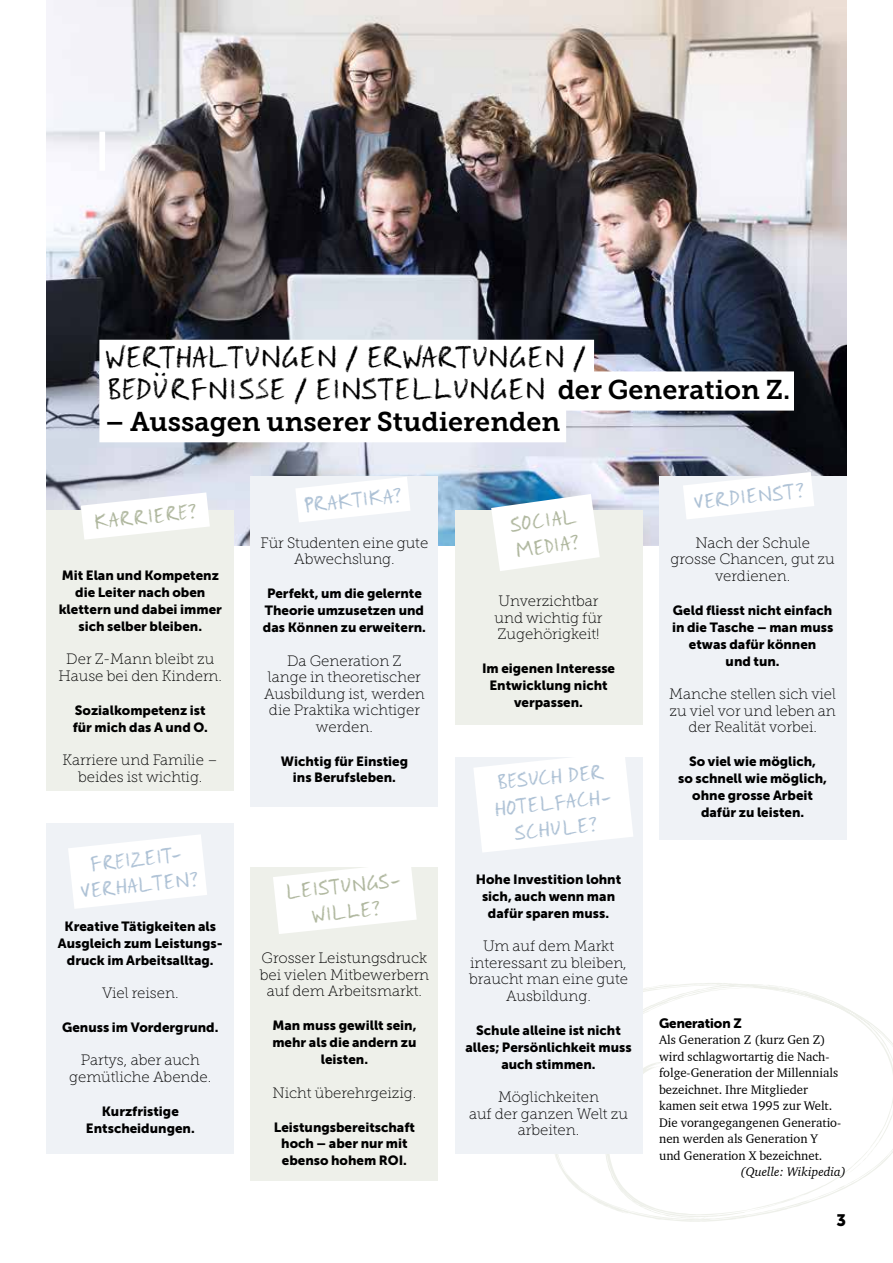
<style>
.page{position:relative;width:893px;height:1263px;background:#fff}
.page>*{position:absolute;margin:0;border:0;box-sizing:border-box;transform-origin:0 0}
.t1{font:28.5px/31.7px "Frank Reaction";color:#000}
.t2{font:27px "Museo Slab 700";color:#000}
.t3{font:19.8px/26px "Frank Reaction";color:#adc1d5;text-align:center}
.t4{font:19.8px/26px "Frank Reaction";color:#afb79e;text-align:center}
.t5{font:16.5px "Museo Sans 900";color:#000}
.t6{font:15px/16.5px "Museo Slab 100";color:#000;text-align:center}
.t7{font:13.5px "Museo Sans Rounded 900";color:#000}
.t8{font:13.35px/17px "Museo Sans 900";color:#000;text-align:center}
.t9{font:12.75px/16.5px "Charter BT";color:#000}
.t10{font:italic 12.75px "Charter BT";color:#000}
.s1{font-family:"Museo Slab 700";font-size:27px}
</style>
<div class="page">
<img style="left:47px;top:0;width:799px;height:545px">
<div style="left:99px;top:340px;width:495px;height:39px;background:#fff"></div>
<div style="left:99px;top:371px;width:695px;height:40px;background:#fff"></div>
<div style="left:99px;top:403px;width:467px;height:39px;background:#fff"></div>
<div style="left:99px;top:132px;width:6px;height:39px;background:#fff"></div>
<svg style="left:534px;top:983px;width:359px;height:239px"></svg>
<div style="left:47px;top:510px;width:187px;height:280px;background:#eef0ea"></div>
<div style="left:251px;top:867px;width:187px;height:313px;background:#eef0ea"></div>
<div style="left:659px;top:477px;width:187px;height:363px;background:#eff2f6"></div>
<div style="left:47px;top:823px;width:187px;height:330px;background:#eff2f6"></div>
<div style="left:455px;top:510px;width:187px;height:214px;background:#eef0ea"></div>
<div style="left:251px;top:477px;width:187px;height:330px;background:#eff2f6"></div>
<div style="left:455px;top:757px;width:187px;height:396px;background:#eff2f6"></div>
<svg style="left:81px;top:492px;width:129px;height:48px"></svg>
<svg style="left:273px;top:867px;width:144px;height:67px"></svg>
<svg style="left:474px;top:757px;width:159px;height:95px"></svg>
<svg style="left:683px;top:472px;width:131px;height:47px"></svg>
<svg style="left:491px;top:494px;width:109px;height:77px"></svg>
<svg style="left:296px;top:477px;width:114px;height:45px"></svg>
<svg style="left:68px;top:835px;width:139px;height:74px"></svg>
<h1 class="t1" style="left:105px;top:341px;width:687px">WERTHALTUNGEN / ERWARTUNGEN /<br>BEDÜRFNISSE / EINSTELLUNGEN <span class="s1">der Generation Z.</span></h1>
<h2 class="t2" style="left:105px;top:406px;width:457px">– Aussagen unserer Studierenden</h2>
<h3 class="t4" style="left:93px;top:509px;width:105px;rotate:-6deg">KARRIERE ?</h3>
<p class="t8" style="left:59px;top:567px;width:165px">Mit Elan und Kompetenz die Leiter nach oben klettern und dabei immer sich selber bleiben.</p>
<p class="t6" style="left:59px;top:651px;width:165px">Der Z-Mann bleibt zu<br>Hause bei den Kindern.</p>
<p class="t8" style="left:73px;top:701px;width:137px;text-align:left">Sozialkompetenz ist für mich das A und O.</p>
<p class="t6" style="left:63px;top:752px;width:157px">Karriere und Familie – beides ist wichtig.</p>
<h3 class="t3" style="left:75px;top:852px;width:121px;rotate:-6deg">FRE IZEIT-<br>VERHALTEN?</h3>
<p class="t8" style="left:58px;top:917px;width:166px">Kreative Tätigkeiten als<br>Ausgleich zum Leistungs&shy;druck im Arbeitsalltag.</p>
<p class="t6" style="left:102px;top:985px;width:78px">Viel reisen.</p>
<p class="t8" style="left:62px;top:1019px;width:158px">Genuss im Vordergrund.</p>
<p class="t6" style="left:69px;top:1052px;width:144px">Partys, aber auch gemütliche Abende.</p>
<p class="t8" style="left:86px;top:1103px;width:110px">Kurzfristige<br>Entscheidungen.</p>
<h3 class="t3" style="left:303px;top:492px;width:100px;rotate:-6deg">PRAKTIKA?</h3>
<p class="t6" style="left:261px;top:534px;width:169px">Für Studenten eine gute<br>Abwechslung.</p>
<p class="t8" style="left:263px;top:585px;width:164px">Perfekt, um die gelernte<br>Theorie umzusetzen und das Können zu erweitern.</p>
<p class="t6" style="left:264px;top:652px;width:162px">Da Generation Z<br>lange in theoretischer<br>Ausbildung ist, werden die Praktika wichtiger werden.</p>
<p class="t8" style="left:281px;top:752px;width:129px">Wichtig für Einstieg ins Berufsleben.</p>
<h3 class="t4" style="left:284px;top:879px;width:116px;rotate:-6deg">LEISTUNGS-<br>WILL E?</h3>
<p class="t6" style="left:260px;top:950px;width:171px">Grosser Leistungsdruck bei vielen Mitbewerbern auf dem Arbeitsmarkt.</p>
<p class="t8" style="left:272px;top:1017px;width:146px">Man muss gewillt sein, mehr als die andern zu leisten.</p>
<p class="t6" style="left:273px;top:1084px;width:145px">Nicht überehrgeizig.</p>
<p class="t8" style="left:274px;top:1118px;width:143px">Leistungsbereitschaft hoch – aber nur mit ebenso hohem ROI.</p>
<h3 class="t4" style="left:509px;top:512px;width:68px;text-align:left;rotate:-8deg">SOCIAL<br>MED IA?</h3>
<p class="t6" style="left:494px;top:593px;width:110px;text-align:left">Unverzichtbar und wichtig für<br>Zugehörigkeit!</p>
<p class="t8" style="left:482px;top:659px;width:135px">Im eigenen Interesse<br>Entwicklung nicht verpassen.</p>
<h3 class="t3" style="left:490px;top:770px;width:118px;rotate:-6deg">BE SUCH DER<br>HOTELFACH-<br>SCHULE?</h3>
<p class="t8" style="left:476px;top:870px;width:147px">Hohe Investition lohnt sich, auch wenn man dafür sparen muss.</p>
<p class="t6" style="left:469px;top:938px;width:160px">Um auf dem Markt interessant zu bleiben, braucht man eine gute<br>Ausbildung.</p>
<p class="t8" style="left:465px;top:1021px;width:168px">Schule alleine ist nicht alles; Persönlichkeit muss auch stimmen.</p>
<p class="t6" style="left:469px;top:1089px;width:160px">Möglichkeiten<br>auf der ganzen Welt zu arbeiten.</p>
<h3 class="t3" style="left:691px;top:489px;width:114px;rotate:-6deg">VERDIENST?</h3>
<p class="t6" style="left:670px;top:534px;width:166px">Nach der Schule<br>grosse Chancen, gut zu verdienen.</p>
<p class="t8" style="left:672px;top:601px;width:163px">Geld fliesst nicht einfach in die Tasche – man muss etwas dafür können<br>und tun.</p>
<p class="t6" style="left:669px;top:686px;width:168px">Manche stellen sich viel zu viel vor und leben an der Realität vorbei.</p>
<p class="t8" style="left:678px;top:753px;width:150px">So viel wie möglich,<br>so schnell wie möglich, ohne grosse Arbeit dafür zu leisten.</p>
<p class="t7" style="left:659px;top:1015px;width:84px">Generation Z</p>
<p class="t9" style="left:659px;top:1031px;width:184px">Als Generation Z (kurz Gen Z) wird schlagwortartig die Nach&shy;folge-Generation der Millennials bezeichnet. Ihre Mitglieder kamen seit etwa 1995 zur Welt.<br>Die vorangegangenen Generatio&shy;nen werden als Generation Y und Generation X bezeichnet.</p>
<p class="t10" style="left:740px;top:1163px;width:107px">(Quelle: Wikipedia)</p>
<p class="t5" style="left:836px;top:1210px;width:11px">3</p>
</div>
